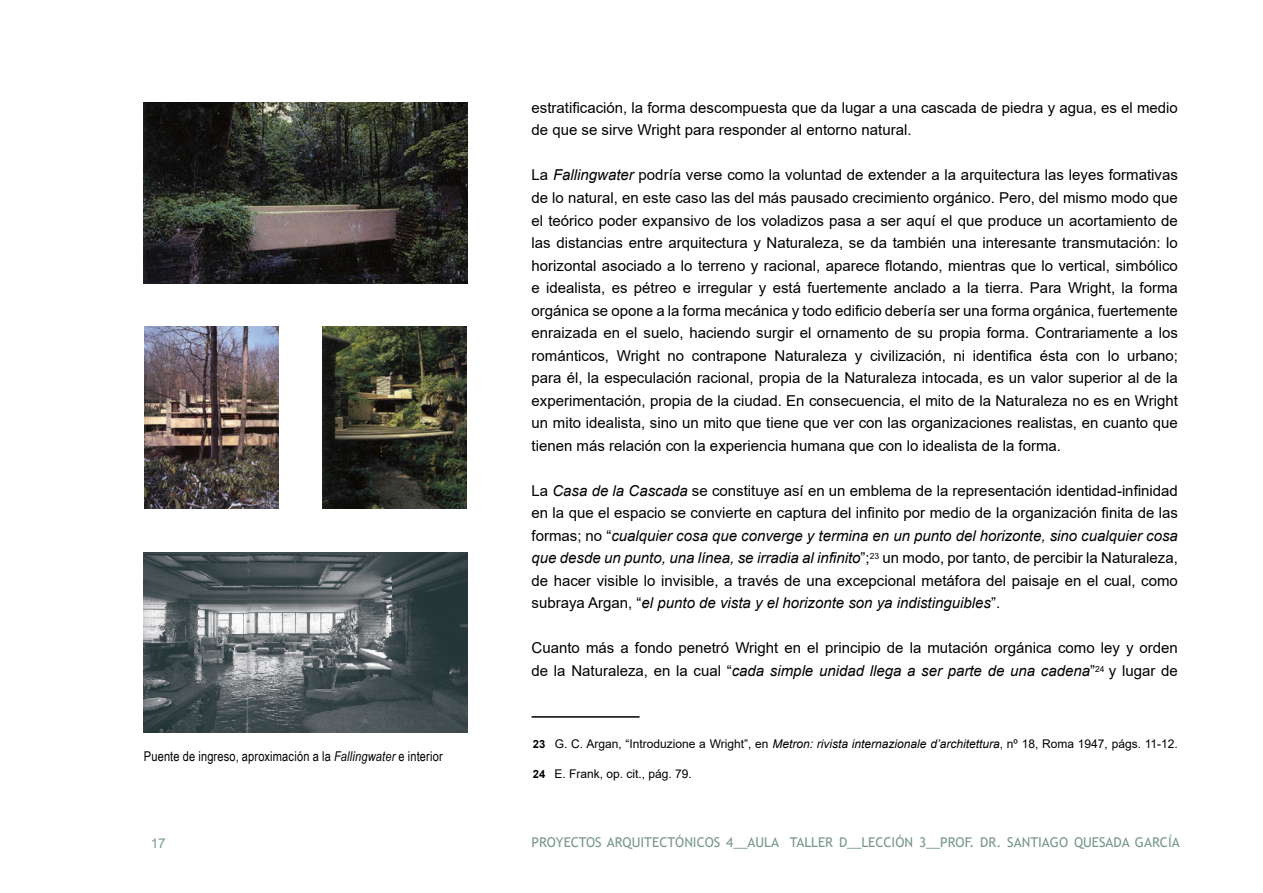
<style>
.page{position:relative;width:1263px;height:893px;background:#fff}
.page>*{position:absolute;margin:0;border:0;box-sizing:border-box;transform-origin:0 0}
.t1{font:15px/22.5px "Arial";color:#000}
.t2{font:13.5px "Trebuchet MS";color:#78988b}
.t3{font:13.5px "Arial Narrow";letter-spacing:.01em;color:#000}
.t4{font:13.5px "Arial";color:#79998d}
.t5{font:12px "Arial";color:#000}
.s1{font-style:italic}
.s2{font-weight:700;font-size:11.25px}
</style>
<div class="page">
<hr style="left:531px;top:716px;width:108px;height:2px;background:#000">
<img style="left:143px;top:553px;width:324px;height:180px">
<img style="left:144px;top:327px;width:134px;height:182px">
<img style="left:323px;top:326px;width:144px;height:183px">
<img style="left:143px;top:102px;width:324px;height:181px">
<p class="t3" style="left:144px;top:746px;width:300px">Puente de ingreso, aproximación a la <span class="s1">Fallingwater</span> e interior</p>
<p class="t1" style="left:531px;top:96px;width:648px">estratificación, la forma descompuesta que da lugar a una cascada de piedra y agua, es el medio de que se sirve Wright para responder al entorno natural.</p>
<p class="t1" style="left:531px;top:164px;width:648px;text-align:justify">La <span class="s1">Fallingwater</span> podría verse como la voluntad de extender a la arquitectura las leyes formativas de lo natural, en este caso las del más pausado crecimiento orgánico. Pero, del mismo modo que el teórico poder expansivo de los voladizos pasa a ser aquí el que produce un acortamiento de las distancias entre arquitectura y Naturaleza, se da también una interesante transmutación: lo horizontal asociado a lo terreno y racional, aparece flotando, mientras que lo vertical, simbólico e idealista, es pétreo e irregular y está fuertemente anclado a la tierra. Para Wright, la forma orgánica se opone a la forma mecánica y todo edificio debería ser una forma orgánica, fuertemente enraizada en el suelo, haciendo surgir el ornamento de su propia forma. Contrariamente a los románticos, Wright no contrapone Naturaleza y civilización, ni identifica ésta con lo urbano; para él, la especulación racional, propia de la Naturaleza intocada, es un valor superior al de la experimentación, propia de la ciudad. En consecuencia, el mito de la Naturaleza no es en Wright un mito idealista, sino un mito que tiene que ver con las organizaciones realistas, en cuanto que tienen más relación con la experiencia humana que con lo idealista de la forma.</p>
<p class="t1" style="left:531px;top:479px;width:648px;text-align:justify">La <span class="s1">Casa de la Cascada</span> se constituye así en un emblema de la representación identidad-infinidad en la que el espacio se convierte en captura del infinito por medio de la organización finita de las formas; no “<span class="s1">cualquier cosa que converge y termina en un punto del horizonte, sino cualquier cosa que desde un punto, una línea, se irradia al infinito</span>”;<sup>23</sup> un modo, por tanto, de percibir la Naturaleza, de hacer visible lo invisible, a través de una excepcional metáfora del paisaje en el cual, como subraya Argan, “<span class="s1">el punto de vista y el horizonte son ya indistinguibles</span>”.</p>
<p class="t1" style="left:531px;top:636px;width:648px">Cuanto más a fondo penetró Wright en el principio de la mutación orgánica como ley y orden de la Naturaleza, en la cual “<span class="s1">cada simple unidad llega a ser parte de una cadena</span>”<sup>24</sup> y lugar de</p>
<p class="t5" style="left:533px;top:735px;width:646px"><span class="s2">23</span> G. C. Argan, “Introduzione a Wright”, en <span class="s1">Metron: rivista internazionale d’architettura</span>, nº 18, Roma 1947, págs. 11-12.</p>
<p class="t5" style="left:533px;top:766px;width:160px"><span class="s2">24</span> E. Frank, op. cit., pág. 79.</p>
<p class="t4" style="left:151px;top:834px;width:17px">17</p>
<p class="t2" style="left:531px;top:833px;width:650px">PROYECTOS ARQUITECTÓNICOS 4__AULA TALLER D__LECCIÓN 3__PROF. DR. SANTIAGO QUESADA GARCÍA</p>
</div>
